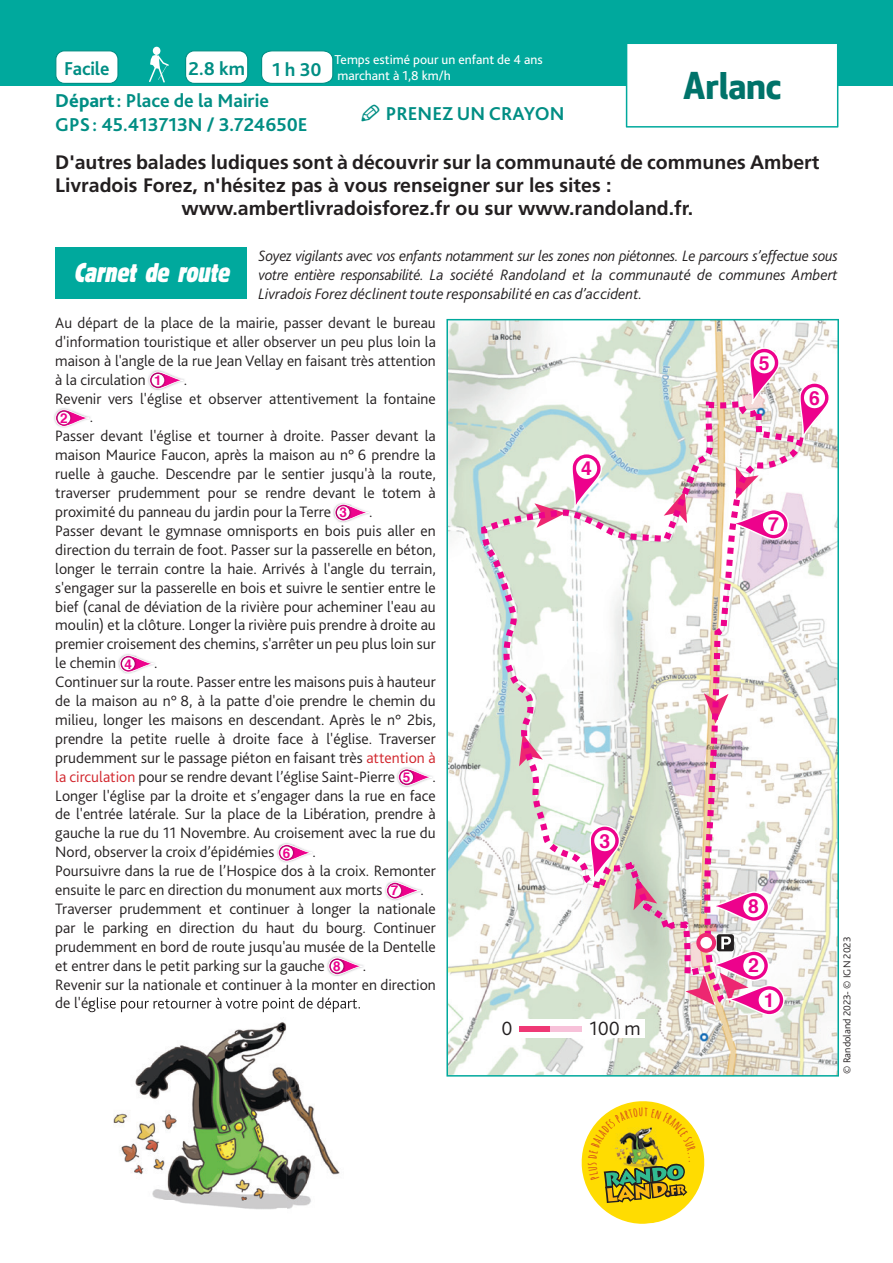
<style>
.page{position:relative;width:893px;height:1263px;background:#fff}
.page>*{position:absolute;margin:0;border:0;box-sizing:border-box;transform-origin:0 0}
.t1{font:700 36px "Apex New";letter-spacing:-.005em;color:#00736a}
.t2{font:italic 28.5px "Block Cond FO";color:#fff}
.t3{font:300 20.1px "Bliss 2";color:#231f20}
.t4{font:700 19.5px "Frutiger";color:#231f20}
.t5{font:700 19.5px/24.2px "Bliss 2";color:#008e84}
.t6{font:700 19.35px "Helvetica";color:#ed028c}
.t7{font:300 15.75px/18.9px "Bliss 2";color:#231f20}
.t8{font:italic 300 15.75px/18.9px "Bliss 2";color:#231f20;text-align:justify}
.t9{font:13.5px/16.2px "Bliss 2";color:#fff}
.t10{font:700 13.5px "Helvetica";color:#ed028c}
.t11{font:300 10.5px "Bliss 2";color:#231f20}
.s1{font-weight:800}
.s2{font-family:"Helvetica";font-weight:700;font-size:13.5px;color:#ed028c}
.s3{color:#d1232a}
</style>
<div class="page">
<div style="left:0;top:0;width:893px;height:85px;background:#00a99d"></div>
<svg style="left:446px;top:319px;width:393px;height:757px"></svg>
<svg style="left:149px;top:47px;width:20px;height:36px"></svg>
<svg style="left:185px;top:50px;width:63px;height:34px"></svg>
<svg style="left:55px;top:50px;width:64px;height:34px"></svg>
<svg style="left:261px;top:50px;width:72px;height:34px"></svg>
<svg style="left:626px;top:44px;width:212px;height:84px"></svg>
<img style="left:148px;top:370px;width:36px;height:20px">
<svg style="left:149px;top:372px;width:34px;height:17px"></svg>
<img style="left:150px;top:372px;width:16px;height:16px">
<div style="left:152px;top:374px;width:12px;height:13px;background:#fff;border-radius:50%"></div>
<img style="left:54px;top:408px;width:37px;height:20px">
<svg style="left:55px;top:409px;width:34px;height:18px"></svg>
<img style="left:56px;top:410px;width:16px;height:16px">
<div style="left:58px;top:412px;width:12px;height:12px;background:#fff;border-radius:50%"></div>
<img style="left:333px;top:503px;width:37px;height:20px">
<svg style="left:351px;top:504px;width:18px;height:17px"></svg>
<img style="left:335px;top:504px;width:16px;height:17px">
<img style="left:335px;top:505px;width:16px;height:15px">
<div style="left:337px;top:506px;width:13px;height:13px;background:#fff;border-radius:50%"></div>
<img style="left:118px;top:654px;width:37px;height:20px">
<svg style="left:137px;top:655px;width:17px;height:17px"></svg>
<img style="left:120px;top:655px;width:17px;height:1px">
<img style="left:120px;top:656px;width:17px;height:16px">
<div style="left:122px;top:657px;width:13px;height:13px;background:#fff;border-radius:50%"></div>
<img style="left:397px;top:767px;width:36px;height:20px">
<svg style="left:398px;top:768px;width:34px;height:18px"></svg>
<img style="left:398px;top:769px;width:1px;height:16px">
<img style="left:399px;top:769px;width:16px;height:16px">
<div style="left:400px;top:771px;width:13px;height:12px;background:#fff;border-radius:50%"></div>
<img style="left:277px;top:843px;width:36px;height:20px">
<svg style="left:295px;top:844px;width:17px;height:17px"></svg>
<img style="left:278px;top:844px;width:17px;height:17px">
<img style="left:279px;top:845px;width:16px;height:16px">
<div style="left:280px;top:846px;width:13px;height:13px;background:#fff;border-radius:50%"></div>
<img style="left:385px;top:881px;width:37px;height:20px">
<svg style="left:403px;top:882px;width:17px;height:17px"></svg>
<img style="left:386px;top:882px;width:17px;height:17px">
<img style="left:387px;top:883px;width:16px;height:15px">
<div style="left:388px;top:884px;width:13px;height:13px;background:#fff;border-radius:50%"></div>
<img style="left:327px;top:956px;width:36px;height:20px">
<svg style="left:328px;top:957px;width:34px;height:18px"></svg>
<img style="left:329px;top:958px;width:16px;height:16px">
<div style="left:331px;top:960px;width:12px;height:12px;background:#fff;border-radius:50%"></div>
<div style="left:56px;top:247px;width:191px;height:52px;background:#00a99d"></div>
<img style="left:91px;top:1012px;width:249px;height:198px">
<img style="left:91px;top:997px;width:269px;height:15px">
<svg style="left:581px;top:1101px;width:124px;height:123px"></svg>
<p class="t5" style="left:64px;top:56px;width:47px">Facile</p>
<p class="t5" style="left:189px;top:56px;width:58px">2.8 km</p>
<p class="t5" style="left:272px;top:57px;width:51px">1 h 30</p>
<p class="t5" style="left:55px;top:88px;width:254px"><span class="s1">Départ</span> : Place de la Mairie<br>GPS : 45.413713N / 3.724650E</p>
<p class="t9" style="left:334px;top:51px;width:210px">Temps estimé pour un enfant de 4 ans marchant à 1,8 km/h</p>
<p class="t5" style="left:386px;top:101px;width:180px">PRENEZ UN CRAYON</p>
<h1 class="t1" style="left:683px;top:59px;width:100px">Arlanc</h1>
<p class="t4" style="left:55px;top:150px;width:766px">D'autres balades ludiques sont à découvrir sur la communauté de communes Ambert</p>
<p class="t4" style="left:55px;top:174px;width:558px">Livradois Forez, n'hésitez pas à vous renseigner sur les sites :</p>
<p class="t4" style="left:182px;top:197px;width:513px">www.ambertlivradoisforez.fr ou sur www.randoland.fr.</p>
<h2 class="t2" style="left:74px;top:257px;width:162px">Carnet de route</h2>
<p class="t8" style="left:258px;top:246px;width:581px">Soyez vigilants avec vos enfants notamment sur les zones non piétonnes. Le parcours s’effectue sous votre entière responsabilité. La société Randoland et la communauté de communes Ambert Livradois Forez déclinent toute responsabilité en cas d’accident.</p>
<p class="t7" style="left:55px;top:313px;width:382px;text-align:justify">Au départ de la place de la mairie, passer devant le bureau d'information touristique et aller observer un peu plus loin la maison à l'angle de la rue Jean Vellay en faisant très attention à la circulation <span class="s2">1</span></p>
<p class="t7" style="left:55px;top:370px;width:382px;text-indent:128px">.<br>Revenir vers l'église et observer attentivement la fontaine</p>
<p class="t10" style="left:60px;top:407px;width:9px">2</p>
<p class="t7" style="left:55px;top:407px;width:382px;text-indent:34px">.<br>Passer devant l'église et tourner à droite. Passer devant la maison Maurice Faucon, après la maison au n° 6 prendre la ruelle à gauche. Descendre par le sentier jusqu'à la route, traverser prudemment pour se rendre devant le totem à proximité du panneau du jardin pour la Terre <span class="s2">3</span></p>
<p class="t7" style="left:55px;top:502px;width:382px;text-indent:314px">.<br>Passer devant le gymnase omnisports en bois puis aller en direction du terrain de foot. Passer sur la passerelle en béton, longer le terrain contre la haie. Arrivés à l'angle du terrain, s'engager sur la passerelle en bois et suivre le sentier entre le bief (canal de déviation de la rivière pour acheminer l'eau au moulin) et la clôture. Longer la rivière puis prendre à droite au premier croisement des chemins, s'arrêter un peu plus loin sur le chemin <span class="s2">4</span></p>
<p class="t7" style="left:55px;top:653px;width:382px;text-indent:99px">.<br>Continuer sur la route. Passer entre les maisons puis à hauteur de la maison au n° 8, à la patte d'oie prendre le chemin du milieu, longer les maisons en descendant. Après le n° 2bis, prendre la petite ruelle à droite face à l'église. Traverser prudemment sur le passage piéton en faisant très <span class="s3">attention à la circulation</span> pour se rendre devant l’église Saint-Pierre <span class="s2">5</span></p>
<p class="t7" style="left:55px;top:766px;width:382px;text-align:justify;text-indent:377px">.<br>Longer l'église par la droite et s’engager dans la rue en face de l'entrée latérale. Sur la place de la Libération, prendre à gauche la rue du 11 Novembre. Au croisement avec la rue du Nord, observer la croix d’épidémies <span class="s2">6</span></p>
<p class="t7" style="left:55px;top:842px;width:382px;text-indent:257px">.<br>Poursuivre dans la rue de l’Hospice dos à la croix. Remonter ensuite le parc en direction du monument aux morts <span class="s2">7</span></p>
<p class="t7" style="left:55px;top:880px;width:382px;text-indent:365px">.<br>Traverser prudemment et continuer à longer la nationale par le parking en direction du haut du bourg. Continuer prudemment en bord de route jusqu'au musée de la Dentelle et entrer dans le petit parking sur la gauche <span class="s2">8</span></p>
<p class="t7" style="left:55px;top:955px;width:382px;text-indent:308px">.<br>Revenir sur la nationale et continuer à la monter en direction</p>
<p class="t6" style="left:581px;top:453px;width:12px">4</p>
<p class="t6" style="left:599px;top:825px;width:12px">3</p>
<p class="t3" style="left:502px;top:1016px;width:13px">0</p>
<p class="t3" style="left:589px;top:1016px;width:53px">100 m</p>
<p class="t6" style="left:759px;top:347px;width:12px">5</p>
<p class="t6" style="left:809px;top:382px;width:12px">6</p>
<p class="t6" style="left:768px;top:508px;width:12px">7</p>
<p class="t6" style="left:748px;top:891px;width:12px">8</p>
<p class="t6" style="left:748px;top:950px;width:12px">2</p>
<p class="t6" style="left:764px;top:984px;width:12px">1</p>
<p class="t11" style="left:840px;top:1074px;width:138px;rotate:-90deg">© Randoland 2023- © IGN 2023</p>
</div>
